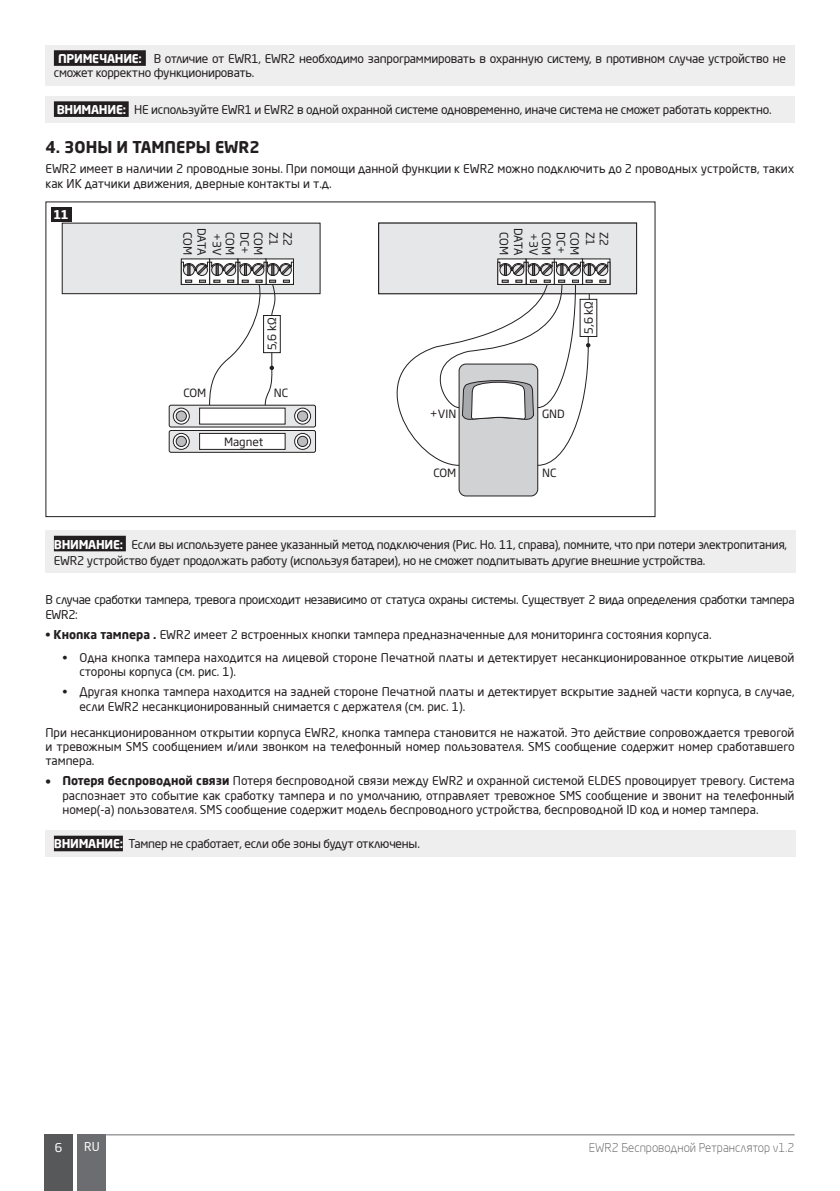
<style>
.page{position:relative;width:840px;height:1191px;background:#fff}
.page>*{position:absolute;margin:0;border:0;box-sizing:border-box;transform-origin:0 0}
.t1{font:700 16px "Neo Sans Pro";color:#231f20}
.t2{font:12px/14.4px "Neo Sans Pro";letter-spacing:-.02em;color:#231f20}
.t3{font:12px/14.4px "Neo Sans Pro";color:#231f20}
.t4{font:300 12px "Neo Sans Pro";color:#57585a}
.t5{font:12px "Neo Sans Pro";color:#fff}
.t6{font:700 12px "Soho Gothic Pro";color:#fff}
.t7{font:12px "Soho Gothic Pro";color:#fff}
.t8{font:11.2px/14px "Soho Gothic Pro";color:#231f20;text-align:center}
.s1{font-weight:700;color:#fff}
.s2{font-weight:700}
</style>
<div class="page">
<div style="left:44px;top:1134px;width:29px;height:57px;background:#57585a"></div>
<div style="left:78px;top:1134px;width:28px;height:57px;background:#6c6d70"></div>
<hr style="left:106px;top:1134px;width:688px;height:1px;background:#6c6d70">
<div style="left:45px;top:45px;width:749px;height:41px;background:#eeeeef"></div>
<div style="left:54px;top:50px;width:92px;height:16px;background:#231f20"></div>
<div style="left:45px;top:96px;width:749px;height:27px;background:#eeeeef"></div>
<div style="left:54px;top:101px;width:75px;height:16px;background:#231f20"></div>
<div style="left:51px;top:207px;width:20px;height:14px;background:#231f20"></div>
<svg style="left:169px;top:405px;width:146px;height:22px"></svg>
<div style="left:169px;top:405px;width:146px;height:22px;border:1px solid #231f20;border-radius:2px"></div>
<div style="left:199px;top:408px;width:86px;height:16px;background:#fff"></div>
<svg style="left:294px;top:408px;width:16px;height:16px"></svg>
<div style="left:294px;top:408px;width:16px;height:16px;border:1px solid #231f20;border-radius:50%"></div>
<div style="left:297px;top:411px;width:10px;height:10px;background:#bcbdc0;border-radius:50%"></div>
<div style="left:297px;top:411px;width:10px;height:10px;border:1px solid #231f20;border-radius:50%"></div>
<svg style="left:173px;top:408px;width:16px;height:16px"></svg>
<div style="left:173px;top:408px;width:16px;height:16px;border:1px solid #231f20;border-radius:50%"></div>
<div style="left:176px;top:411px;width:10px;height:10px;background:#bcbdc0;border-radius:50%"></div>
<div style="left:176px;top:411px;width:10px;height:10px;border:1px solid #231f20;border-radius:50%"></div>
<svg style="left:169px;top:430px;width:146px;height:22px"></svg>
<div style="left:169px;top:430px;width:146px;height:22px;border:1px solid #231f20;border-radius:2px"></div>
<div style="left:199px;top:433px;width:86px;height:16px;background:#fff"></div>
<div style="left:199px;top:433px;width:86px;height:16px;border:1px solid #231f20"></div>
<svg style="left:294px;top:433px;width:16px;height:16px"></svg>
<div style="left:294px;top:433px;width:16px;height:16px;border:1px solid #231f20;border-radius:50%"></div>
<div style="left:297px;top:436px;width:10px;height:10px;background:#bcbdc0;border-radius:50%"></div>
<div style="left:297px;top:436px;width:10px;height:10px;border:1px solid #231f20;border-radius:50%"></div>
<svg style="left:173px;top:433px;width:16px;height:16px"></svg>
<div style="left:173px;top:433px;width:16px;height:16px;border:1px solid #231f20;border-radius:50%"></div>
<div style="left:176px;top:436px;width:10px;height:10px;background:#bcbdc0;border-radius:50%"></div>
<div style="left:176px;top:436px;width:10px;height:10px;border:1px solid #231f20;border-radius:50%"></div>
<div style="left:459px;top:364px;width:78px;height:132px;background:#d1d2d4;border-radius:7px"></div>
<div style="left:458px;top:364px;width:79px;height:132px;border:1px solid #231f20;border-radius:7px"></div>
<div style="left:62px;top:223px;width:258px;height:71px;background:#e6e7e9"></div>
<div style="left:62px;top:223px;width:258px;height:71px;border:1px solid #231f20"></div>
<div style="left:265px;top:259px;width:28px;height:25px;background:#fff"></div>
<div style="left:238px;top:259px;width:28px;height:25px;background:#fff"></div>
<div style="left:209px;top:259px;width:29px;height:25px;background:#fff"></div>
<div style="left:181px;top:259px;width:28px;height:25px;background:#fff"></div>
<div style="left:378px;top:223px;width:258px;height:71px;background:#e6e7e9"></div>
<div style="left:581px;top:259px;width:28px;height:25px;background:#fff"></div>
<div style="left:554px;top:259px;width:28px;height:25px;background:#fff"></div>
<div style="left:525px;top:259px;width:29px;height:25px;background:#fff"></div>
<div style="left:497px;top:259px;width:28px;height:25px;background:#fff"></div>
<svg style="left:378px;top:262px;width:231px;height:204px"></svg>
<svg style="left:181px;top:262px;width:112px;height:143px"></svg>
<div style="left:45px;top:531px;width:750px;height:42px;background:#eeeeef"></div>
<div style="left:54px;top:536px;width:72px;height:15px;background:#231f20"></div>
<div style="left:45px;top:830px;width:750px;height:27px;background:#eeeeef"></div>
<div style="left:54px;top:835px;width:69px;height:16px;background:#231f20"></div>
<p class="t2" style="left:54px;top:51px;width:733px;text-indent:4px"><span class="s1">ПРИМЕЧАНИЕ:</span> В отличие от EWR1, EWR2 необходимо запрограммировать в охранную систему, в противном случае устройство не сможет корректно функционировать.</p>
<p class="t2" style="left:57px;top:102px;width:716px"><span class="s1">ВНИМАНИЕ:</span> НЕ используйте EWR1 и EWR2 в одной охранной системе одновременно, иначе система не сможет работать корректно.</p>
<h1 class="t1" style="left:45px;top:137px;width:216px">4. ЗОНЫ И ТАМПЕРЫ EWR2</h1>
<p class="t3" style="left:45px;top:161px;width:750px">EWR2 имеет в наличии 2 проводные зоны. При помощи данной функции к EWR2 можно подключить до 2 проводных устройств, таких как ИК датчики движения, дверные контакты и т.д.</p>
<p class="t6" style="left:54px;top:205px;width:16px">11</p>
<p class="t8" style="left:209px;top:228px;width:29px;rotate:90deg">DATA<br>COM</p>
<p class="t8" style="left:252px;top:232px;width:23px;rotate:90deg">DC+</p>
<p class="t8" style="left:266px;top:232px;width:24px;rotate:90deg">COM</p>
<p class="t8" style="left:295px;top:232px;width:15px;rotate:90deg">Z2</p>
<p class="t8" style="left:541px;top:233px;width:24px;rotate:90deg">+3V</p>
<p class="t8" style="left:553px;top:232px;width:24px;rotate:90deg">COM</p>
<p class="t8" style="left:597px;top:232px;width:15px;rotate:90deg">Z1</p>
<p class="t8" style="left:525px;top:228px;width:29px;rotate:90deg">DATA<br>COM</p>
<p class="t8" style="left:568px;top:232px;width:23px;rotate:90deg">DC+</p>
<p class="t8" style="left:582px;top:232px;width:24px;rotate:90deg">COM</p>
<p class="t8" style="left:611px;top:232px;width:15px;rotate:90deg">Z2</p>
<p class="t8" style="left:224px;top:233px;width:24px;rotate:90deg">+3V</p>
<p class="t8" style="left:237px;top:232px;width:24px;rotate:90deg">COM</p>
<p class="t8" style="left:281px;top:232px;width:15px;rotate:90deg">Z1</p>
<p class="t8" style="left:264px;top:350px;width:34px;rotate:-90deg">5,6 kΩ</p>
<p class="t8" style="left:183px;top:385px;width:24px">COM</p>
<p class="t8" style="left:273px;top:385px;width:16px">NC</p>
<p class="t8" style="left:224px;top:434px;width:41px">Magnet</p>
<p class="t8" style="left:580px;top:334px;width:34px;rotate:-90deg">5,6 kΩ</p>
<p class="t8" style="left:429px;top:406px;width:28px">+VIN</p>
<p class="t8" style="left:542px;top:406px;width:24px">GND</p>
<p class="t8" style="left:433px;top:465px;width:24px">COM</p>
<p class="t8" style="left:542px;top:465px;width:16px">NC</p>
<p class="t2" style="left:54px;top:536px;width:734px;line-height:16px"><span class="s1">ВНИМАНИЕ:</span> Если вы используете ранее указанный метод подключения (Рис. Но. 11, справа), помните, что при потери электропитания,<br>EWR2 устройство будет продолжать работу (используя батареи), но не сможет подпитывать другие внешние устройства.</p>
<p class="t2" style="left:45px;top:592px;width:750px">В случае сработки тампера, тревога происходит независимо от статуса охраны системы. Существует 2 вида определения сработки тампера<br>EWR2:</p>
<p class="t3" style="left:45px;top:627px;width:667px"><span class="s2">• Кнопка тампера .</span> EWR2 имеет 2 встроенных кнопки тампера предназначенные для мониторинга состояния корпуса.</p>
<p class="t3" style="left:79px;top:650px;width:716px;text-indent:-17px">• Одна кнопка тампера находится на лицевой стороне Печатной платы и детектирует несанкционированное открытие лицевой стороны корпуса (см. рис. 1).</p>
<p class="t3" style="left:79px;top:684px;width:716px;text-indent:-17px">• Другая кнопка тампера находится на задней стороне Печатной платы и детектирует вскрытие задней части корпуса, в случае, если EWR2 несанкционированный снимается с держателя (см. рис. 1).</p>
<p class="t2" style="left:45px;top:724px;width:750px;text-align:justify">При несанкционированном открытии корпуса EWR2, кнопка тампера становится не нажатой. Это действие сопровождается тревогой и тревожным SMS сообщением и/или звонком на телефонный номер пользователя. SMS сообщение содержит номер сработавшего тампера.</p>
<p class="t2" style="left:62px;top:773px;width:733px;text-align:justify;text-indent:-17px">• <span class="s2">Потеря беспроводной связи</span> Потеря беспроводной связи между EWR2 и охранной системой ELDES провоцирует тревогу. Система распознает это событие как сработку тампера и по умолчанию, отправляет тревожное SMS сообщение и звонит на телефонный номер(-а) пользователя. SMS сообщение содержит модель беспроводного устройства, беспроводной ID код и номер тампера.</p>
<p class="t2" style="left:54px;top:836px;width:367px"><span class="s1">ВНИМАНИЕ:</span> Тампер не сработает, если обе зоны будут отключены.</p>
<p class="t7" style="left:55px;top:1137px;width:9px">6</p>
<p class="t5" style="left:84px;top:1139px;width:17px">RU</p>
<p class="t4" style="left:588px;top:1140px;width:207px">EWR2 Беспроводной Ретранслятор v1.2</p>
</div>
